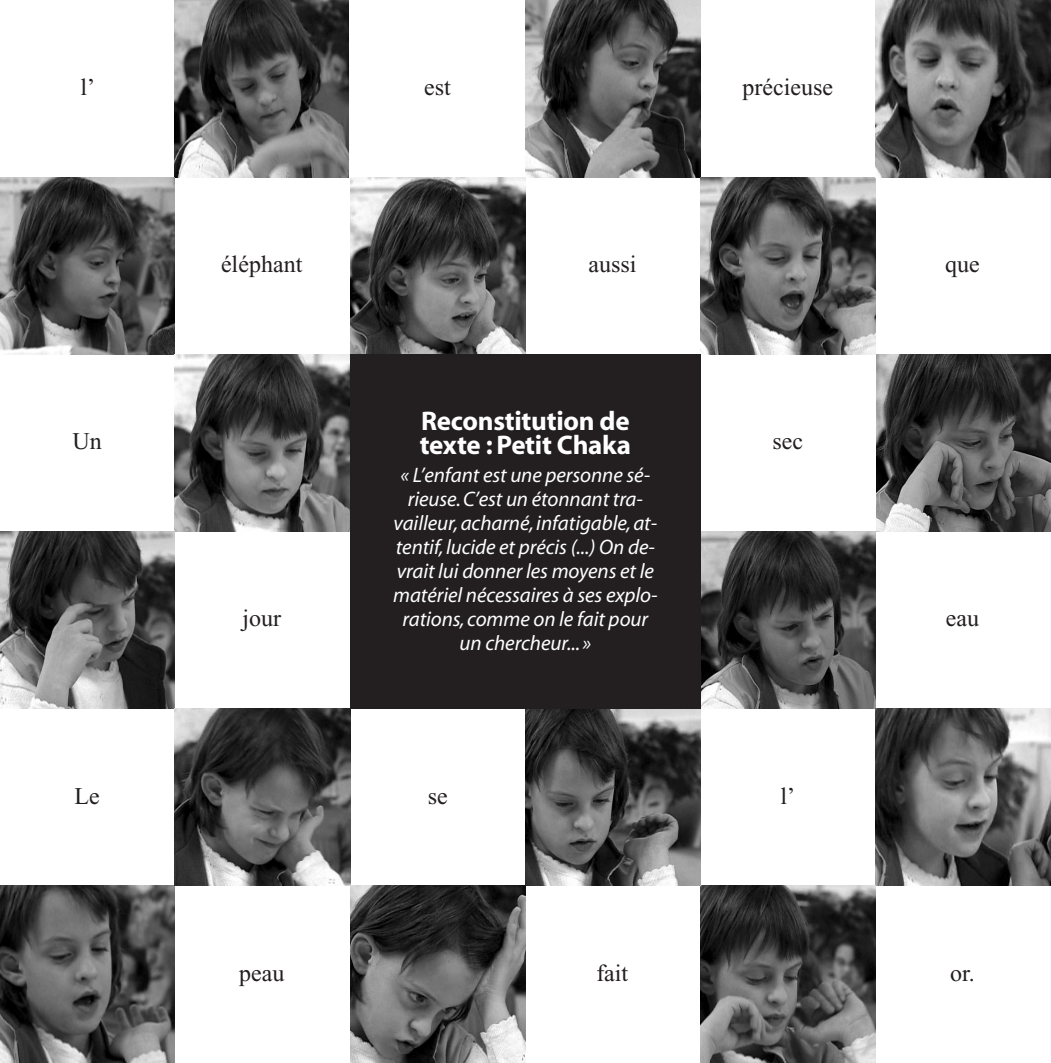
<style>
.page{position:relative;width:1051px;height:1063px;background:#fff}
.page>*{position:absolute;margin:0;border:0;box-sizing:border-box;transform-origin:0 0}
.t1{font:700 27px/24px "Myriad";letter-spacing:-.01em;color:#fff}
.t2{font:24px "Times New Roman";color:#231f20}
.t3{font:italic 21px/24px "Myriad";letter-spacing:-.005em;color:#fff;text-align:center}
</style>
<div class="page">
<img style="left:174px;top:0;width:175px;height:177px">
<img style="left:525px;top:0;width:175px;height:177px">
<img style="left:0;top:886px;width:174px;height:177px">
<img style="left:0;top:177px;width:174px;height:177px">
<img style="left:350px;top:177px;width:175px;height:177px">
<img style="left:700px;top:177px;width:174px;height:177px">
<img style="left:174px;top:354px;width:176px;height:177px">
<img style="left:875px;top:0;width:175px;height:177px">
<img style="left:0;top:531px;width:174px;height:178px">
<img style="left:700px;top:531px;width:174px;height:178px">
<img style="left:174px;top:709px;width:176px;height:177px">
<img style="left:525px;top:709px;width:175px;height:177px">
<img style="left:875px;top:709px;width:175px;height:177px">
<img style="left:876px;top:354px;width:174px;height:177px">
<img style="left:350px;top:886px;width:175px;height:177px">
<img style="left:700px;top:886px;width:174px;height:177px">
<div style="left:350px;top:354px;width:350px;height:355px;background:#231f20"></div>
<p class="t2" style="left:80px;top:73px;width:16px">l’</p>
<p class="t2" style="left:424px;top:73px;width:28px">est</p>
<p class="t2" style="left:742px;top:73px;width:92px">précieuse</p>
<p class="t2" style="left:221px;top:250px;width:83px">éléphant</p>
<p class="t2" style="left:588px;top:250px;width:49px">aussi</p>
<p class="t2" style="left:944px;top:250px;width:36px">que</p>
<p class="t1" style="left:419px;top:409px;width:213px">Reconstitution de texte : Petit Chaka</p>
<p class="t3" style="left:393px;top:463px;width:266px">« L’enfant est une personne sé&shy;rieuse. C’est un étonnant tra&shy;vailleur, acharné, infatigable, at&shy;tentif, lucide et précis (...) On de&shy;vrait lui donner les moyens et le matériel nécessaires à ses explo&shy;rations, comme on le fait pour un chercheur... »</p>
<p class="t2" style="left:73px;top:427px;width:31px">Un</p>
<p class="t2" style="left:772px;top:427px;width:32px">sec</p>
<p class="t2" style="left:242px;top:604px;width:40px">jour</p>
<p class="t2" style="left:945px;top:604px;width:35px">eau</p>
<p class="t2" style="left:75px;top:781px;width:27px">Le</p>
<p class="t2" style="left:428px;top:781px;width:21px">se</p>
<p class="t2" style="left:780px;top:781px;width:16px">l’</p>
<p class="t2" style="left:239px;top:958px;width:47px">peau</p>
<p class="t2" style="left:596px;top:958px;width:33px">fait</p>
<p class="t2" style="left:949px;top:958px;width:26px">or.</p>
</div>
